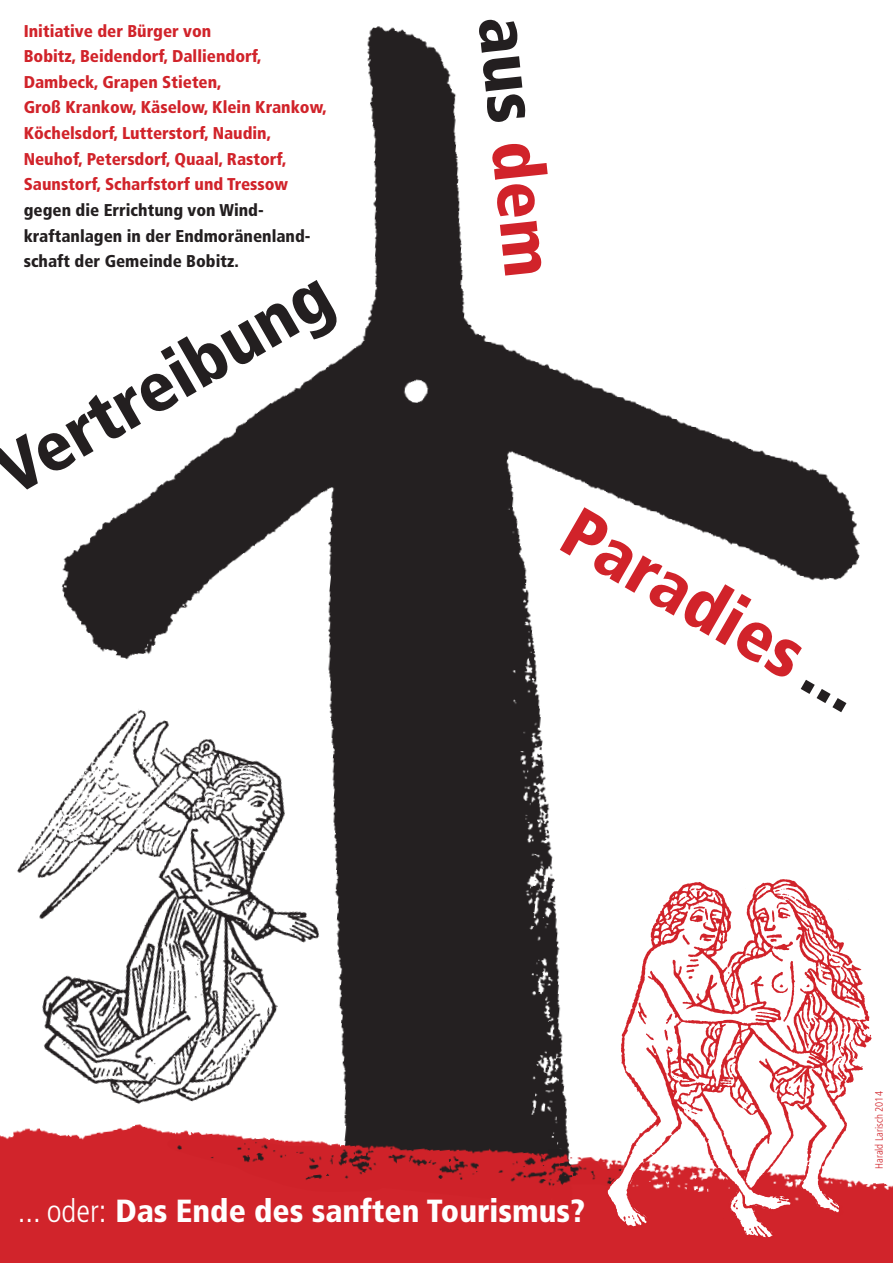
<style>
.page{position:relative;width:893px;height:1263px;background:#fff}
.page>*{position:absolute;margin:0;border:0;box-sizing:border-box;transform-origin:0 0}
.t1{font:900 condensed 70.35px "Frutiger LT";color:#231f20}
.t2{font:900 condensed 70.35px "Frutiger LT";color:#d1232a}
.t3{font:900 condensed 31.95px "Frutiger LT";color:#fff}
.t4{font:900 condensed 17.1px/25.7px "Frutiger LT";color:#d1232a}
.t5{font:900 condensed 17.1px/25.7px "Frutiger LT";color:#231f20}
.t6{font:300 condensed 10.65px "Frutiger LT";color:#d1232a}
.s1{color:#d1232a}
.s2{color:#231f20}
.s3{font-weight:300}
</style>
<div class="page">
<img style="left:61px;top:26px;width:799px;height:991px">
<img style="left:17px;top:664px;width:363px;height:353px">
<img style="left:0;top:1017px;width:893px;height:246px">
<svg style="left:547px;top:1143px;width:53px;height:85px;background:#c03d42"></svg>
<img style="left:600px;top:836px;width:288px;height:410px">
<p class="t4" style="left:24px;top:18px;width:304px">Initiative der Bürger von<br>Bobitz, Beidendorf, Dalliendorf, Dambeck, Grapen Stieten,<br>Groß Krankow, Käselow, Klein Krankow, Köchelsdorf, Lutterstorf, Naudin, Neuhof, Petersdorf, Quaal, Rastorf, Saunstorf, Scharfstorf und Tressow</p>
<p class="t5" style="left:24px;top:197px;width:288px">gegen die Errichtung von Wind&shy;kraftanlagen in der Endmoränenland&shy;schaft der Gemeinde Bobitz.</p>
<h1 class="t1" style="left:-19px;top:439px;width:376px;rotate:-30deg">Vertreibung</h1>
<h1 class="t1" style="left:545px;top:12px;width:264px;rotate:84deg">aus <span class="s1">dem</span></h1>
<h1 class="t2" style="left:589px;top:490px;width:335px;rotate:30deg">Paradies <span class="s2">...</span></h1>
<h2 class="t3" style="left:18px;top:1192px;width:569px"><span class="s3">... oder:</span> Das Ende des sanften Tourismus?</h2>
<p class="t6" style="left:873px;top:1169px;width:79px;rotate:-90deg">Harald Larisch 2014</p>
</div>
